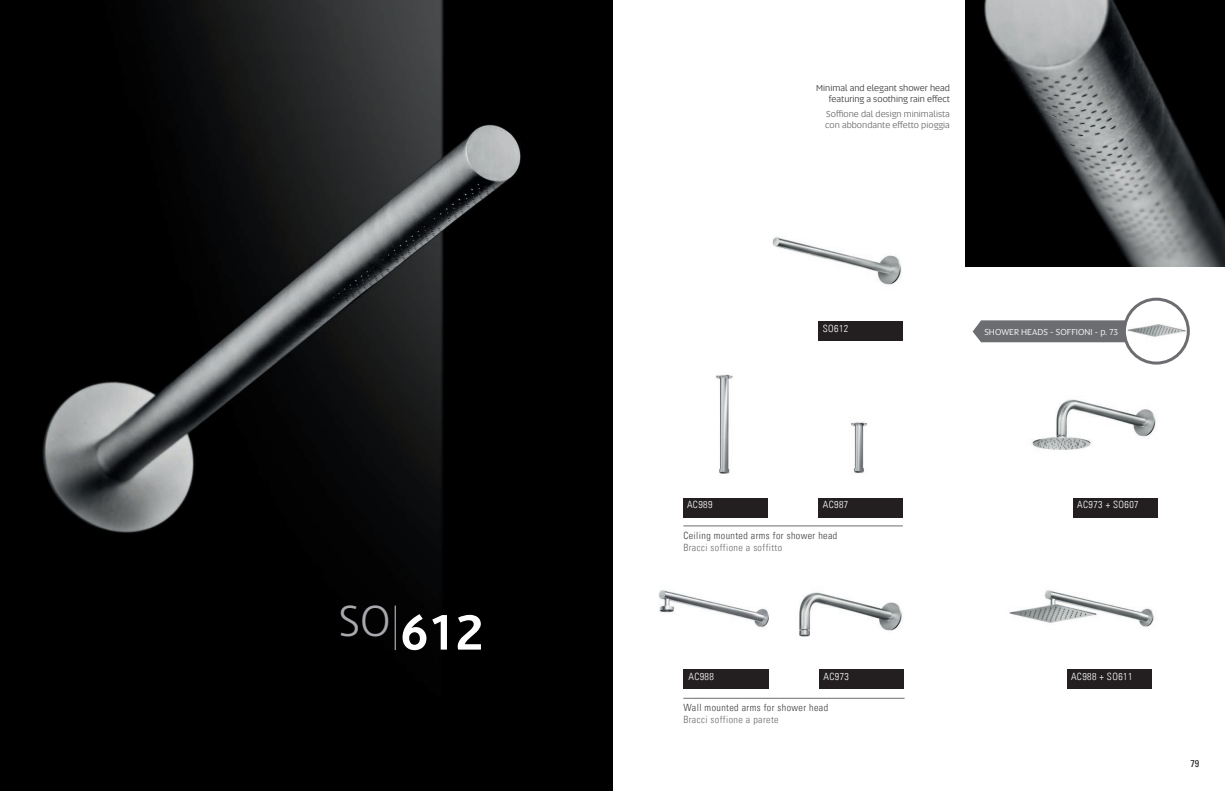
<style>
.page{position:relative;width:1225px;height:791px;background:#fff}
.page>*{position:absolute;margin:0;border:0;box-sizing:border-box;transform-origin:0 0}
.t1{font:700 50px "Corisande";color:#fff}
.t2{font:300 condensed 10px "Univers LT";letter-spacing:.04em;color:#3e3e3f}
.t3{font:300 condensed 10px "Univers LT";letter-spacing:.04em;color:#fff}
.t4{font:300 condensed 10px "Univers LT";letter-spacing:.04em;color:#6c6d70}
.t5{font:condensed 10px "Univers LT";color:#231f20}
.t6{font:9px "Altis";color:#3e3e3f}
.t7{font:9px "Altis";color:#6c6d70}
.t8{font:9px "Altis";color:#fff}
</style>
<div class="page">
<img style="left:1009px;top:590px;width:145px;height:37px">
<div style="left:1067px;top:669px;width:84px;height:20px;background:#231f20"></div>
<img style="left:1032px;top:399px;width:126px;height:111px">
<div style="left:1073px;top:498px;width:84px;height:19px;background:#231f20"></div>
<img style="left:965px;top:0;width:260px;height:267px">
<img style="left:0;top:0;width:612px;height:791px">
<hr style="left:395px;top:605px;width:1px;height:45px;background:#d1d2d4">
<img style="left:659px;top:590px;width:109px;height:38px">
<div style="left:683px;top:669px;width:85px;height:20px;background:#231f20"></div>
<img style="left:799px;top:592px;width:103px;height:45px">
<div style="left:819px;top:669px;width:85px;height:20px;background:#231f20"></div>
<img style="left:715px;top:374px;width:18px;height:100px">
<div style="left:683px;top:498px;width:84px;height:19px;background:#231f20"></div>
<img style="left:850px;top:422px;width:18px;height:51px">
<div style="left:819px;top:498px;width:84px;height:19px;background:#231f20"></div>
<img style="left:772px;top:236px;width:130px;height:49px">
<div style="left:818px;top:322px;width:85px;height:19px;background:#231f20"></div>
<hr style="left:683px;top:526px;width:220px;height:1px;background:#6c6d70">
<hr style="left:683px;top:698px;width:221px;height:1px;background:#6c6d70">
<svg style="left:972px;top:320px;width:153px;height:22px;background:#737376"></svg>
<img style="left:1124px;top:299px;width:64px;height:64px;border-radius:32px">
<div style="left:1123px;top:298px;width:66px;height:67px;border:3px solid #6c6d70;border-radius:50%"></div>
<p class="t1" style="left:339px;top:604px;width:146px"><sup>SO</sup> 612</p>
<p class="t6" style="left:816px;top:81px;width:135px">Minimal and elegant shower head</p>
<p class="t6" style="left:829px;top:92px;width:122px">featuring a soothing rain effect</p>
<p class="t7" style="left:826px;top:108px;width:125px">Soffione dal design minimalista</p>
<p class="t7" style="left:825px;top:119px;width:126px">con abbondante effetto pioggia</p>
<p class="t3" style="left:823px;top:323px;width:27px">SO612</p>
<p class="t3" style="left:687px;top:499px;width:27px">AC989</p>
<p class="t3" style="left:823px;top:499px;width:27px">AC987</p>
<p class="t2" style="left:683px;top:529px;width:155px">Ceiling mounted arms for shower head</p>
<p class="t4" style="left:683px;top:541px;width:100px">Bracci soffione a soffitto</p>
<p class="t3" style="left:688px;top:670px;width:27px">AC988</p>
<p class="t3" style="left:823px;top:670px;width:27px">AC973</p>
<p class="t2" style="left:683px;top:702px;width:146px">Wall mounted arms for shower head</p>
<p class="t4" style="left:683px;top:714px;width:97px">Bracci soffione a parete</p>
<p class="t8" style="left:984px;top:325px;width:135px">SHOWER HEADS - SOFFIONI - p. 73</p>
<p class="t3" style="left:1077px;top:499px;width:63px">AC973 + SO607</p>
<p class="t3" style="left:1071px;top:670px;width:63px">AC988 + SO611</p>
<p class="t5" style="left:1190px;top:757px;width:10px">79</p>
</div>
